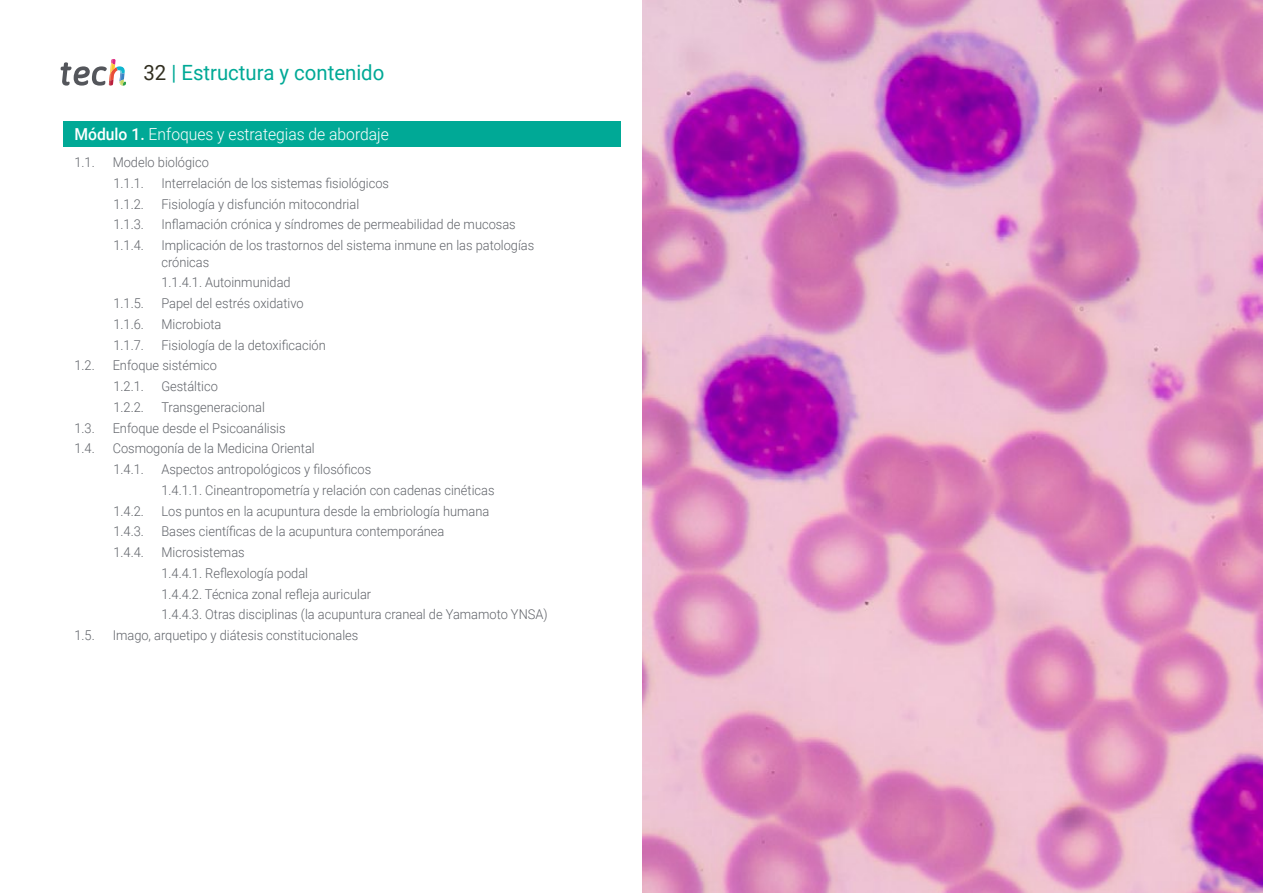
<style>
.page{position:relative;width:1263px;height:893px;background:#fff}
.page>*{position:absolute;margin:0;border:0;box-sizing:border-box;transform-origin:0 0}
.t1{font:21px "Roboto";color:#00a996}
.t2{font:300 16.5px "Roboto";color:#fff;scale:.95 1}
.t3{font:300 13.5px/20.7px "Roboto";color:#61646a;scale:.95 1}
.s1{color:#312e20}
.s2{font-weight:500}
</style>
<div class="page">
<img style="left:642px;top:0;width:621px;height:893px">
<div style="left:63px;top:121px;width:558px;height:25px;background:#00a996"></div>
<svg style="left:61px;top:59px;width:65px;height:27px"></svg>
<h1 class="t1" style="left:144px;top:57px;width:242px"><span class="s1">32</span> | Estructura y contenido</h1>
<p class="t2" style="left:74px;top:123px;width:333px"><span class="s2">Módulo 1.</span> Enfoques y estrategias de abordaje</p>
<p class="t3" style="left:74px;top:151px;width:23px">1.1.</p>
<p class="t3" style="left:113px;top:151px;width:103px">Modelo biológico<br>1.1.1.</p>
<p class="t3" style="left:161px;top:172px;width:241px">Interrelación de los sistemas fisiológicos</p>
<p class="t3" style="left:113px;top:193px;width:34px">1.1.2.</p>
<p class="t3" style="left:161px;top:193px;width:210px">Fisiología y disfunción mitocondrial</p>
<p class="t3" style="left:113px;top:214px;width:34px">1.1.3.</p>
<p class="t3" style="left:161px;top:214px;width:374px">Inflamación crónica y síndromes de permeabilidad de mucosas</p>
<p class="t3" style="left:113px;top:234px;width:34px">1.1.4.</p>
<p class="t3" style="left:161px;top:237px;width:394px;line-height:16.5px">Implicación de los trastornos del sistema inmune en las patologías crónicas</p>
<p class="t3" style="left:161px;top:272px;width:138px">1.1.4.1. Autoinmunidad</p>
<p class="t3" style="left:113px;top:292px;width:34px">1.1.5.</p>
<p class="t3" style="left:161px;top:292px;width:151px">Papel del estrés oxidativo</p>
<p class="t3" style="left:113px;top:313px;width:34px">1.1.6.</p>
<p class="t3" style="left:161px;top:313px;width:65px">Microbiota</p>
<p class="t3" style="left:113px;top:334px;width:34px">1.1.7.</p>
<p class="t3" style="left:161px;top:334px;width:175px">Fisiología de la detoxificación</p>
<p class="t3" style="left:74px;top:355px;width:23px">1.2.</p>
<p class="t3" style="left:113px;top:355px;width:111px">Enfoque sistémico<br>1.2.1.</p>
<p class="t3" style="left:161px;top:375px;width:61px">Gestáltico</p>
<p class="t3" style="left:113px;top:396px;width:34px">1.2.2.</p>
<p class="t3" style="left:161px;top:396px;width:110px">Transgeneracional</p>
<p class="t3" style="left:74px;top:417px;width:23px">1.3.</p>
<p class="t3" style="left:113px;top:417px;width:183px">Enfoque desde el Psicoanálisis</p>
<p class="t3" style="left:74px;top:438px;width:23px">1.4.</p>
<p class="t3" style="left:113px;top:438px;width:214px">Cosmogonía de la Medicina Oriental<br>1.4.1.</p>
<p class="t3" style="left:161px;top:458px;width:352px">Aspectos antropológicos y filosóficos<br>1.4.1.1. Cineantropometría y relación con cadenas cinéticas</p>
<p class="t3" style="left:113px;top:500px;width:34px">1.4.2.</p>
<p class="t3" style="left:161px;top:500px;width:347px">Los puntos en la acupuntura desde la embriología humana</p>
<p class="t3" style="left:113px;top:521px;width:34px">1.4.3.</p>
<p class="t3" style="left:161px;top:521px;width:299px">Bases científicas de la acupuntura contemporánea</p>
<p class="t3" style="left:113px;top:541px;width:34px">1.4.4.</p>
<p class="t3" style="left:161px;top:541px;width:408px">Microsistemas<br>1.4.4.1. Reflexología podal<br>1.4.4.2. Técnica zonal refleja auricular<br>1.4.4.3. Otras disciplinas (la acupuntura craneal de Yamamoto YNSA)</p>
<p class="t3" style="left:74px;top:624px;width:23px">1.5.</p>
<p class="t3" style="left:113px;top:624px;width:260px">Imago, arquetipo y diátesis constitucionales</p>
</div>
